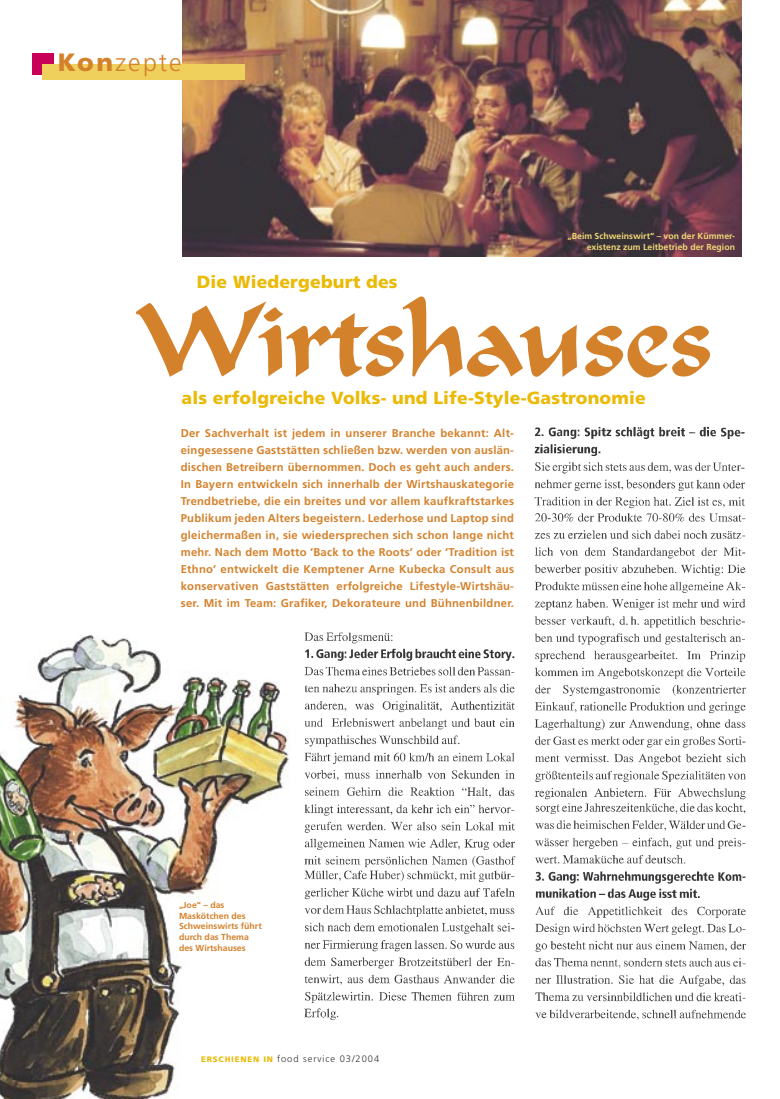
<style>
.page{position:relative;width:780px;height:1099px;background:#fff}
.page>*{position:absolute;margin:0;border:0;box-sizing:border-box;transform-origin:0 0}
.t1{font:97.5px "Ondine";letter-spacing:-.01em;color:#d4812b}
.t2{font:300 25px "Frutiger";letter-spacing:.08em;color:#d4812b}
.t3{font:900 17.5px "Frutiger";letter-spacing:.01em;color:#eaba06}
.t4{font:700 11.25px/17px "Frutiger";letter-spacing:.02em;color:#d4812b;text-align:justify}
.t5{font:300 9.38px "Frutiger";letter-spacing:.1em;color:#363538}
.t6{font:700 8.75px/10.6px "Frutiger";color:#d4812b}
.t7{font:700 8.75px/10.6px "Frutiger";color:#f1d775;text-align:right}
.s1{font-weight:900}
.s2{font-weight:900;font-size:8px;color:#eaba06}
</style>
<div class="page">
<img style="left:182px;top:0;width:559px;height:256px">
<img style="left:0;top:635px;width:289px;height:463px">
<img style="left:534px;top:513px;width:213px;height:507px">
<img style="left:534px;top:426px;width:211px;height:83px">
<div style="left:32px;top:53px;width:21px;height:21px;background:#c90058"></div>
<div style="left:42px;top:64px;width:202px;height:16px;background:#efd05d"></div>
<img style="left:304px;top:1008px;width:35px;height:12px">
<img style="left:304px;top:632px;width:212px;height:234px">
<img style="left:304px;top:866px;width:211px;height:138px">
<h2 class="t2" style="left:58px;top:48px;width:125px"><span class="s1">Kon</span>zepte</h2>
<p class="t7" style="left:567px;top:230px;width:169px">„Beim Schweinswirt“ – von der Kümmer&shy;existenz zum Leitbetrieb der Region</p>
<h3 class="t3" style="left:197px;top:271px;width:202px">Die Wiedergeburt des</h3>
<h1 class="t1" style="left:139px;top:282px;width:575px">Wirtshauses</h1>
<h3 class="t3" style="left:181px;top:387px;width:466px">als erfolgreiche Volks- und Life-Style-Gastronomie</h3>
<p class="t4" style="left:181px;top:424px;width:335px">Der Sachverhalt ist jedem in unserer Branche bekannt: Alt&shy;eingesessene Gaststätten schließen bzw. werden von auslän&shy;dischen Betreibern übernommen. Doch es geht auch anders.<br>In Bayern entwickeln sich innerhalb der Wirtshauskategorie Trendbetriebe, die ein breites und vor allem kaufkraftstarkes Publikum jeden Alters begeistern. Lederhose und Laptop sind gleichermaßen in, sie wiedersprechen sich schon lange nicht mehr. Nach dem Motto ‘Back to the Roots’ oder ‘Tradition ist Ethno’ entwickelt die Kemptener Arne Kubecka Consult aus konservativen Gaststätten erfolgreiche Lifestyle-Wirtshäu&shy;ser. Mit im Team: Grafiker, Dekorateure und Bühnenbildner.</p>
<p class="t6" style="left:179px;top:899px;width:84px">„Joe“ – das<br>Maskötchen des<br>Schweinswirts führt durch das Thema des Wirtshauses</p>
<p class="t5" style="left:201px;top:1053px;width:180px"><span class="s2">ERSCHIENEN IN</span> food service 03/2004</p>
</div>
